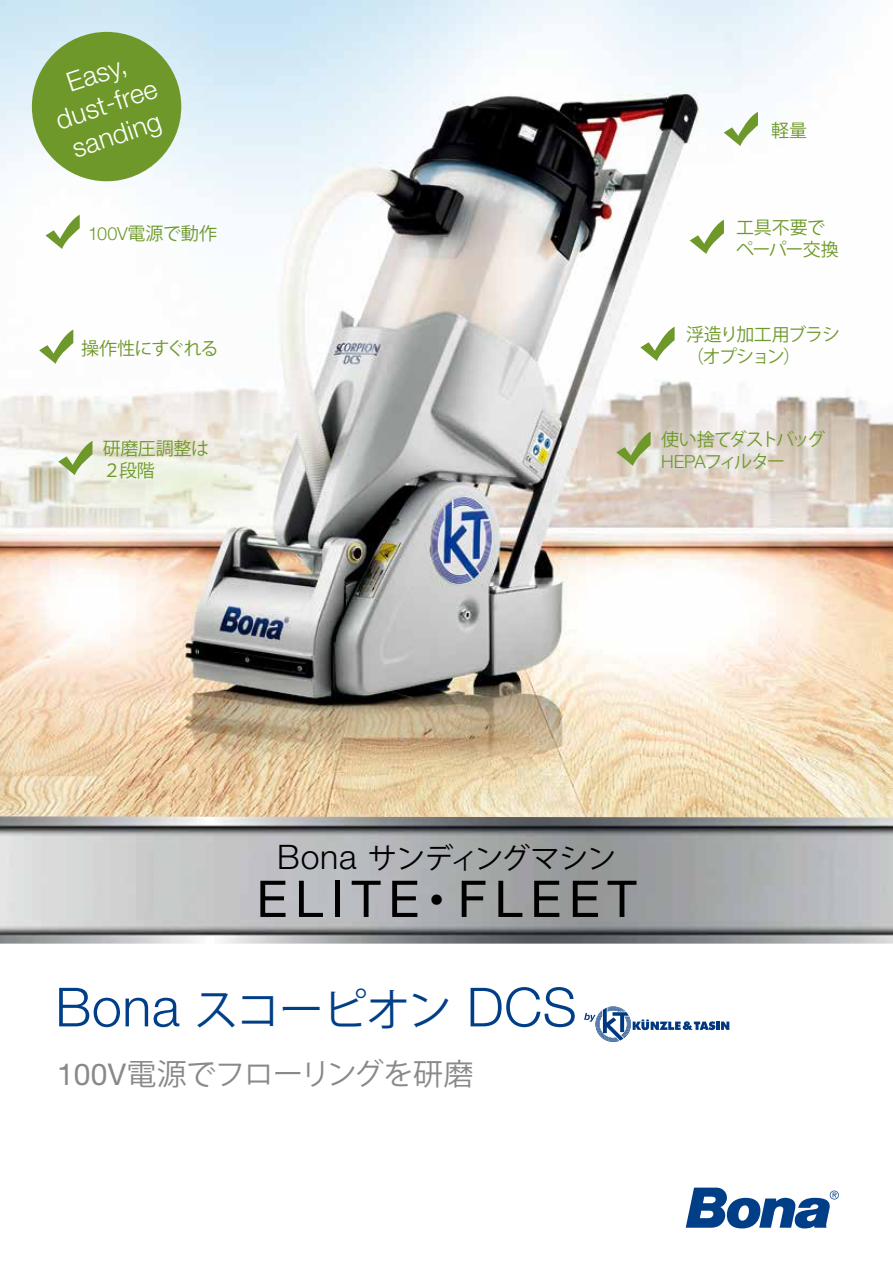
<style>
.page{position:relative;width:893px;height:1263px;background:#fff}
.page>*{position:absolute;margin:0;border:0;box-sizing:border-box;transform-origin:0 0}
.t1{font:300 54px "Helvetica Neue LT Std";letter-spacing:.01em;color:#003f88}
.t2{font:50.7px "Helvetica Neue LT Std";letter-spacing:.15em;color:#000}
.t3{font:30px "Koz Go Pro";letter-spacing:-.02em;color:#898989}
.t4{font:28.95px "Koz Go Pro";letter-spacing:-.035em;color:#000}
.t5{font:300 26.7px/32.1px "Helvetica Neue LT Std";color:#fff;text-align:center}
.t6{font:18px/21.6px "Koz Go Pro";letter-spacing:-.04em;color:#6e992a}
.t7{font:18px/21.6px "Koz Go Pro";letter-spacing:-.135em;color:#6e992a}
.t8{font:18px/21.6px "Koz Go Pro";letter-spacing:-.07em;color:#6e992a}
.t9{font:18px/21.6px "Koz Go Pro";letter-spacing:-.02em;color:#6e992a}
.s1{font-family:"Helvetica Neue LT Std";font-weight:300}
.s2{font-family:"Helvetica Neue LT Std";font-weight:300;font-size:33.75px}
.s3{font-size:28.95px}
.s4{font-family:"Koz Go Pro";font-weight:400;font-size:44.1px}
.s5{font-family:"Helvetica Neue LT Std"}
</style>
<div class="page">
<img style="left:0;top:0;width:893px;height:816px">
<svg style="left:686px;top:1187px;width:153px;height:41px"></svg>
<div style="left:32px;top:32px;width:149px;height:149px;background:#6e992a;border-radius:50%"></div>
<svg style="left:58px;top:441px;width:34px;height:34px"></svg>
<svg style="left:39px;top:330px;width:34px;height:34px"></svg>
<svg style="left:45px;top:215px;width:35px;height:34px"></svg>
<svg style="left:640px;top:327px;width:35px;height:34px"></svg>
<svg style="left:616px;top:432px;width:35px;height:34px"></svg>
<svg style="left:690px;top:220px;width:34px;height:34px"></svg>
<svg style="left:724px;top:112px;width:34px;height:34px"></svg>
<img style="left:0;top:816px;width:893px;height:128px">
<svg style="left:584px;top:1006px;width:145px;height:36px"></svg>
<h3 class="t5" style="left:42px;top:74px;width:107px;rotate:-18deg">Easy, dust-free sanding</h3>
<p class="t6" style="left:88px;top:223px;width:130px"><span class="s1">100V</span>電源で動作</p>
<p class="t6" style="left:81px;top:338px;width:139px">操作性にすぐれる</p>
<p class="t9" style="left:103px;top:438px;width:108px">研磨圧調整は<br>２段階</p>
<p class="t6" style="left:771px;top:120px;width:38px">軽量</p>
<p class="t6" style="left:736px;top:217px;width:104px">工具不要でペーパー交換</p>
<p class="t8" style="left:686px;top:324px;width:155px">浮造り加工用ブラシ（オプション）</p>
<p class="t7" style="left:661px;top:429px;width:166px">使い捨てダストバッグ<br><span class="s1">HEPA</span>フィルター</p>
<h3 class="t4" style="left:277px;top:839px;width:340px"><span class="s2">Bona</span> サンディングマシン</h3>
<h2 class="t2" style="left:256px;top:869px;width:382px">ELITE <span class="s3">•</span> FLEET</h2>
<h1 class="t1" style="left:55px;top:974px;width:523px">Bona <span class="s4">スコーピオン</span> DCS</h1>
<h3 class="t3" style="left:57px;top:1054px;width:418px"><span class="s5">100V</span>電源でフローリングを研磨</h3>
</div>
